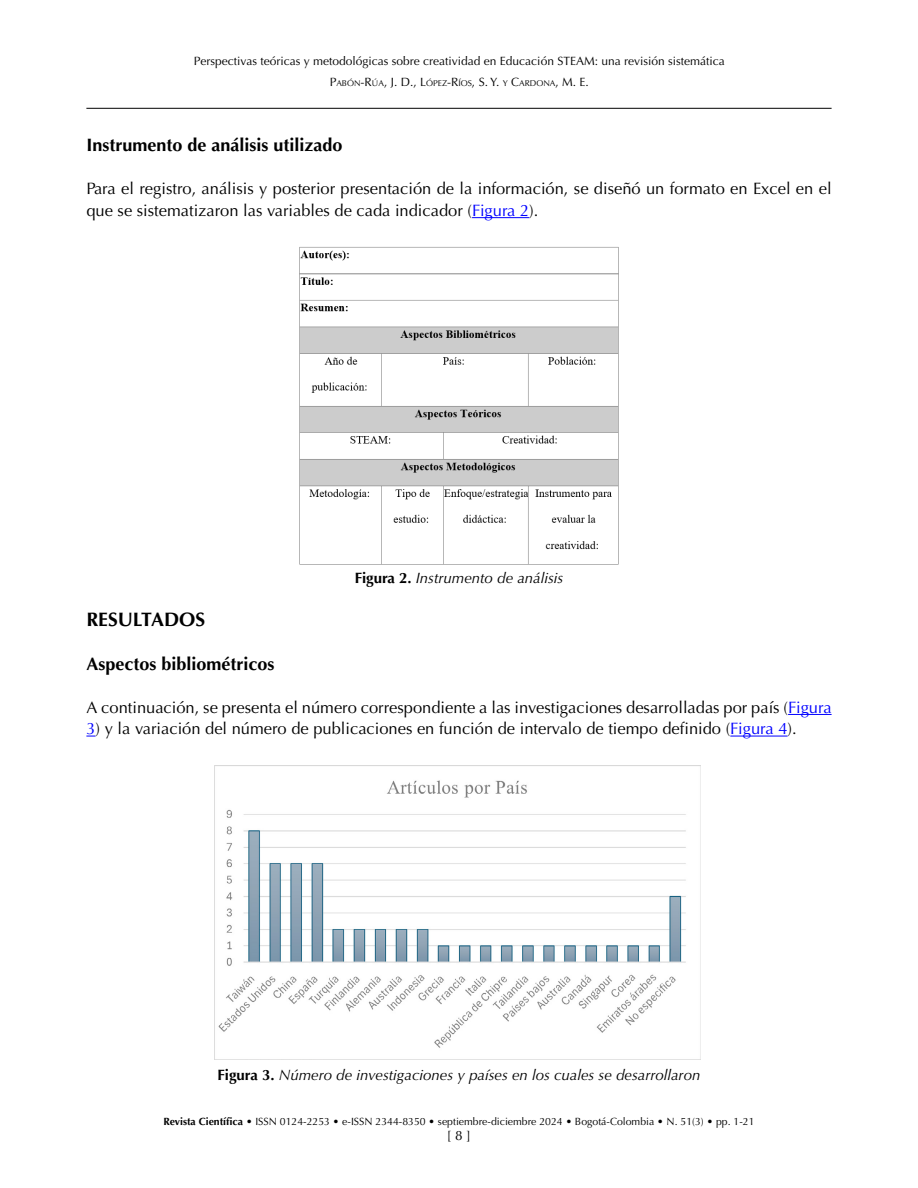
<style>
.page{position:relative;width:918px;height:1188px;background:#fff}
.page>*{position:absolute;margin:0;border:0;box-sizing:border-box;transform-origin:0 0}
.t1{font:700 19.5px "Optima LT Std";color:#000}
.t2{font:700 18px "Optima LT Std";color:#000}
.t3{font:16.5px/21.6px "Optima LT Std";color:#000}
.t4{font:italic 15px "Optima LT Std";color:#000}
.t5{font:13.5px "Optima LT Std";color:#000}
.t6{font:12px/21.6px "Optima LT Std";color:#000;text-align:center}
.t7{font:10.5px "Optima LT Std";color:#000}
.s1{font-style:inherit}
.s2{font-size:8.4px}
.s3{color:#00f}
.s4{font-weight:700;font-style:normal}
.s5{font-weight:700}
</style>
<div class="page">
<hr style="left:86px;top:108px;width:746px;height:1px;background:#000">
<hr style="left:472px;top:217px;width:57px;height:1px;background:#00f">
<hr style="left:788px;top:714px;width:44px;height:1px;background:#00f">
<hr style="left:730px;top:736px;width:58px;height:1px;background:#00f">
<img style="left:300px;top:247px;width:318px;height:317px">
<img style="left:215px;top:765px;width:486px;height:294px">
<p class="t6" style="left:194px;top:50px;width:532px">Perspectivas teóricas y metodológicas sobre creatividad en Educación STEAM: una revisión sistemática<br><span class="s1">P</span><span class="s2">ABÓN</span><span class="s1">-R</span><span class="s2">ÚA</span><span class="s1">, J. D., L</span><span class="s2">ÓPEZ</span><span class="s1">-R</span><span class="s2">ÍOS</span><span class="s1">, S. Y.</span> <span class="s2">Y</span> <span class="s1">C</span><span class="s2">ARDONA</span><span class="s1">, M. E.</span></p>
<p class="t2" style="left:86px;top:135px;width:258px">Instrumento de análisis utilizado</p>
<p class="t3" style="left:86px;top:178px;width:747px">Para el registro, análisis y posterior presentación de la información, se diseñó un formato en Excel en el que se sistematizaron las variables de cada indicador (<span class="s3">Figura 2</span>).</p>
<p class="t4" style="left:355px;top:569px;width:210px"><span class="s4">Figura 2.</span> Instrumento de análisis</p>
<p class="t1" style="left:86px;top:608px;width:120px">RESULTADOS</p>
<p class="t2" style="left:86px;top:653px;width:190px">Aspectos bibliométricos</p>
<p class="t3" style="left:86px;top:697px;width:747px">A continuación, se presenta el número correspondiente a las investigaciones desarrolladas por país (<span class="s3">Figura</span></p>
<p class="t3" style="left:86px;top:718px;width:712px"><span class="s3">3</span>) y la variación del número de publicaciones en función de intervalo de tiempo definido (<span class="s3">Figura 4</span>).</p>
<p class="t4" style="left:218px;top:1066px;width:484px"><span class="s4">Figura 3.</span> Número de investigaciones y países en los cuales se desarrollaron</p>
<p class="t7" style="left:163px;top:1115px;width:593px"><span class="s5">Revista Científica</span> • ISSN 0124-2253 • e-ISSN 2344-8350 • septiembre-diciembre 2024 • Bogotá-Colombia • N. 51(3) • pp. 1-21</p>
<p class="t5" style="left:447px;top:1127px;width:26px">[ 8 ]</p>
</div>
